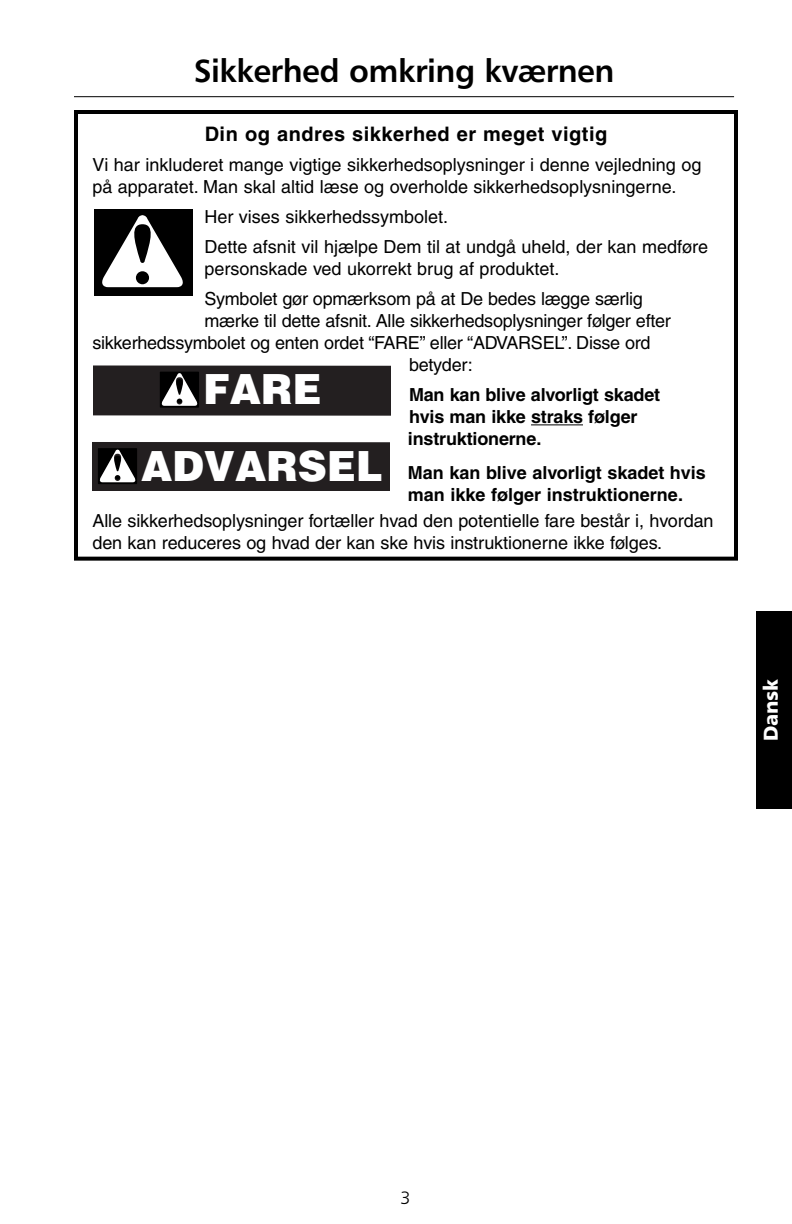
<style>
.page{position:relative;width:792px;height:1224px;background:#fff}
.page>*{position:absolute;margin:0;border:0;box-sizing:border-box;transform-origin:0 0}
.t1{font:900 41.6px/76.4px "Helvetica";color:#fff;text-align:center}
.t2{font:32px "Humanist 777 BT Bold B";letter-spacing:-.015em;color:#000}
.t3{font:700 20px "Helvetica";letter-spacing:.025em;color:#000}
.t4{font:20px "Humanist 777 BT Black B";color:#fff}
.t5{font:18px/22px "Helvetica";letter-spacing:-.005em;color:#000}
.t6{font:700 18px/22px "Helvetica";letter-spacing:-.01em;color:#000}
.t7{font:18px "Humanist 777 BT Light B";color:#000}
</style>
<div class="page">
<div style="left:756px;top:611px;width:36px;height:198px;background:#000"></div>
<hr style="left:531px;top:424px;width:52px;height:1px;background:#000">
<div style="left:74px;top:110px;width:664px;height:451px;border:4px solid #000"></div>
<svg style="left:93px;top:365px;width:298px;height:51px"></svg>
<div style="left:93px;top:366px;width:298px;height:49px;background:#231f20"></div>
<svg style="left:160px;top:372px;width:39px;height:36px"></svg>
<div style="left:92px;top:442px;width:298px;height:49px;background:#231f20"></div>
<svg style="left:98px;top:448px;width:39px;height:36px"></svg>
<div style="left:94px;top:209px;width:98px;height:87px;background:#000"></div>
<svg style="left:102px;top:215px;width:81px;height:73px"></svg>
<hr style="left:74px;top:96px;width:660px;height:1px;background:#000">
<h2 class="t2" style="left:194px;top:57px;width:422px">Sikkerhed omkring kværnen</h2>
<p class="t3" style="left:205px;top:127px;width:404px">Din og andres sikkerhed er meget vigtig</p>
<p class="t5" style="left:92px;top:155px;width:610px">Vi har inkluderet mange vigtige sikkerhedsoplysninger i denne vejledning og på apparatet. Man skal altid læse og overholde sikkerhedsoplysningerne.</p>
<p class="t5" style="left:204px;top:203px;width:505px;line-height:30px">Her vises sikkerhedssymbolet.<br>Dette afsnit vil hjælpe Dem til at undgå uheld, der kan medføre</p>
<p class="t5" style="left:204px;top:255px;width:440px;line-height:30px">personskade ved ukorrekt brug af produktet.<br>Symbolet gør opmærksom på at De bedes lægge særlig</p>
<p class="t5" style="left:204px;top:311px;width:468px">mærke til dette afsnit. Alle sikkerhedsoplysninger følger efter</p>
<p class="t5" style="left:92px;top:333px;width:560px">sikkerhedssymbolet og enten ordet “FARE” eller “ADVARSEL”. Disse ord</p>
<p class="t5" style="left:409px;top:355px;width:65px">betyder:</p>
<p class="t6" style="left:408px;top:385px;width:254px">Man kan blive alvorligt skadet hvis man ikke straks følger instruktionerne.</p>
<p class="t6" style="left:408px;top:463px;width:299px">Man kan blive alvorligt skadet hvis man ikke følger instruktionerne.</p>
<p class="t5" style="left:92px;top:511px;width:623px">Alle sikkerhedsoplysninger fortæller hvad den potentielle fare består i, hvordan den kan reduceres og hvad der kan ske hvis instruktionerne ikke følges.</p>
<h1 class="t1" style="left:141px;top:355px;width:243px">FARE<br>ADVARSEL</h1>
<p class="t4" style="left:762px;top:741px;width:64px;rotate:-90deg">Dansk</p>
<p class="t7" style="left:400px;top:1190px;width:12px">3</p>
</div>
